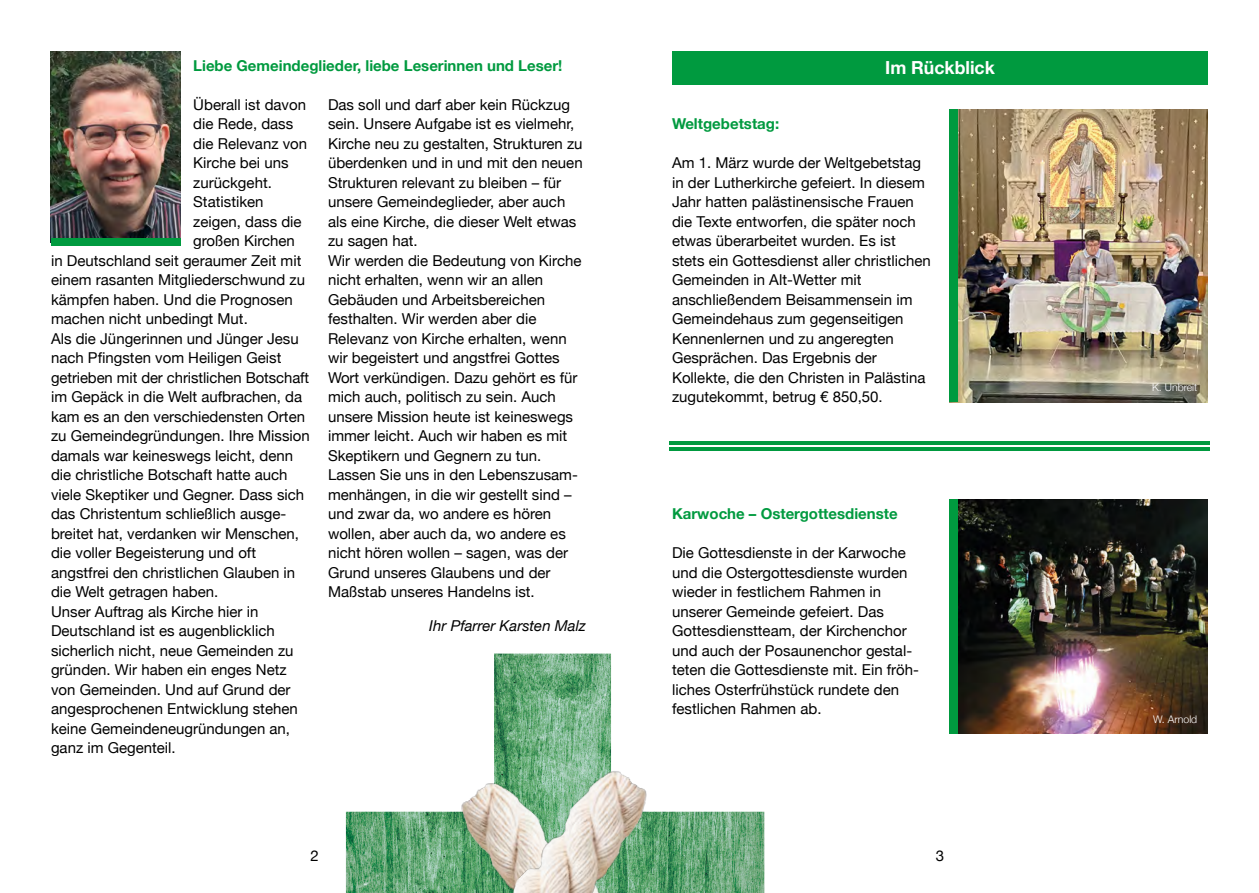
<style>
.page{position:relative;width:1259px;height:893px;background:#fff}
.page>*{position:absolute;margin:0;border:0;box-sizing:border-box;transform-origin:0 0}
.t1{font:700 18px "Helvetica Neue";color:#fff}
.t2{font:15px/19.5px "Helvetica Neue";color:#000}
.t3{font:700 15px "Helvetica Neue";color:#009a3f}
.t4{font:italic 15px "Helvetica Neue";color:#000}
.t5{font:300 10.5px "Helvetica Neue";color:#fff}
</style>
<div class="page">
<img style="left:51px;top:51px;width:129px;height:187px">
<div style="left:51px;top:238px;width:129px;height:8px;background:#009a3f"></div>
<img style="left:346px;top:654px;width:418px;height:239px">
<img style="left:423px;top:775px;width:234px;height:118px">
<img style="left:450px;top:755px;width:201px;height:138px">
<div style="left:672px;top:51px;width:536px;height:33px;background:#009a3f"></div>
<img style="left:958px;top:110px;width:250px;height:292px">
<div style="left:949px;top:110px;width:9px;height:292px;background:#009a3f"></div>
<hr style="left:669px;top:441px;width:541px;height:3px;background:#009a3f">
<hr style="left:669px;top:447px;width:541px;height:3px;background:#009a3f">
<img style="left:958px;top:500px;width:250px;height:234px">
<div style="left:949px;top:500px;width:9px;height:234px;background:#009a3f"></div>
<p class="t3" style="left:193px;top:53px;width:371px">Liebe Gemeindeglieder, liebe Leserinnen und Leser!</p>
<p class="t2" style="left:193px;top:95px;width:114px">Überall ist davon</p>
<p class="t2" style="left:193px;top:115px;width:102px">die Rede, dass</p>
<p class="t2" style="left:193px;top:134px;width:115px">die Relevanz von</p>
<p class="t2" style="left:193px;top:154px;width:97px">Kirche bei uns</p>
<p class="t2" style="left:193px;top:173px;width:80px">zurückgeht.</p>
<p class="t2" style="left:193px;top:193px;width:72px">Statistiken</p>
<p class="t2" style="left:193px;top:212px;width:110px">zeigen, dass die</p>
<p class="t2" style="left:193px;top:232px;width:103px">großen Kirchen</p>
<p class="t2" style="left:51px;top:251px;width:252px">in Deutschland seit geraumer Zeit mit</p>
<p class="t2" style="left:51px;top:271px;width:255px">einem rasanten Mitgliederschwund zu</p>
<p class="t2" style="left:51px;top:290px;width:243px">kämpfen haben. Und die Prognosen</p>
<p class="t2" style="left:51px;top:310px;width:198px">machen nicht unbedingt Mut.</p>
<p class="t2" style="left:51px;top:329px;width:249px">Als die Jüngerinnen und Jünger Jesu</p>
<p class="t2" style="left:51px;top:349px;width:232px">nach Pfingsten vom Heiligen Geist</p>
<p class="t2" style="left:51px;top:368px;width:260px">getrieben mit der christlichen Botschaft</p>
<p class="t2" style="left:51px;top:388px;width:253px">im Gepäck in die Welt aufbrachen, da</p>
<p class="t2" style="left:51px;top:407px;width:255px">kam es an den verschiedensten Orten</p>
<p class="t2" style="left:51px;top:427px;width:260px">zu Gemeindegründungen. Ihre Mission</p>
<p class="t2" style="left:51px;top:446px;width:243px">damals war keineswegs leicht, denn</p>
<p class="t2" style="left:51px;top:466px;width:238px">die christliche Botschaft hatte auch</p>
<p class="t2" style="left:51px;top:485px;width:255px">viele Skeptiker und Gegner. Dass sich</p>
<p class="t2" style="left:51px;top:505px;width:237px">das Christentum schließlich ausge-</p>
<p class="t2" style="left:51px;top:524px;width:249px">breitet hat, verdanken wir Menschen,</p>
<p class="t2" style="left:51px;top:544px;width:207px">die voller Begeisterung und oft</p>
<p class="t2" style="left:51px;top:563px;width:246px">angstfrei den christlichen Glauben in</p>
<p class="t2" style="left:51px;top:583px;width:169px">die Welt getragen haben.</p>
<p class="t2" style="left:51px;top:602px;width:209px">Unser Auftrag als Kirche hier in</p>
<p class="t2" style="left:51px;top:622px;width:225px">Deutschland ist es augenblicklich</p>
<p class="t2" style="left:51px;top:641px;width:244px">sicherlich nicht, neue Gemeinden zu</p>
<p class="t2" style="left:51px;top:661px;width:237px">gründen. Wir haben ein enges Netz</p>
<p class="t2" style="left:51px;top:680px;width:241px">von Gemeinden. Und auf Grund der</p>
<p class="t2" style="left:51px;top:700px;width:248px">angesprochenen Entwicklung stehen</p>
<p class="t2" style="left:51px;top:719px;width:240px">keine Gemeindeneugründungen an,</p>
<p class="t2" style="left:51px;top:739px;width:126px">ganz im Gegenteil.</p>
<p class="t2" style="left:328px;top:95px;width:256px">Das soll und darf aber kein Rückzug sein. Unsere Aufgabe ist es vielmehr, Kirche neu zu gestalten, Strukturen zu überdenken und in und mit den neuen Strukturen relevant zu bleiben – für unsere Gemeindeglieder, aber auch als eine Kirche, die dieser Welt etwas zu sagen hat.<br>Wir werden die Bedeutung von Kirche nicht erhalten, wenn wir an allen Gebäuden und Arbeitsbereichen festhalten. Wir werden aber die Relevanz von Kirche erhalten, wenn wir begeistert und angstfrei Gottes Wort verkündigen. Dazu gehört es für mich auch, politisch zu sein. Auch unsere Mission heute ist keineswegs immer leicht. Auch wir haben es mit Skeptikern und Gegnern zu tun.<br>Lassen Sie uns in den Lebenszusam&shy;menhängen, in die wir gestellt sind – und zwar da, wo andere es hören wollen, aber auch da, wo andere es nicht hören wollen – sagen, was der Grund unseres Glaubens und der Maßstab unseres Handelns ist.</p>
<p class="t4" style="left:429px;top:615px;width:158px">Ihr Pfarrer Karsten Malz</p>
<p class="t1" style="left:885px;top:54px;width:111px">Im Rückblick</p>
<p class="t3" style="left:672px;top:112px;width:109px">Weltgebetstag:</p>
<p class="t2" style="left:672px;top:154px;width:260px">Am 1. März wurde der Weltgebetstag in der Lutherkirche gefeiert. In diesem Jahr hatten palästinensische Frauen die Texte entworfen, die später noch etwas überarbeitet wurden. Es ist stets ein Gottesdienst aller christlichen Gemeinden in Alt-Wetter mit anschließendem Beisammensein im Gemeindehaus zum gegenseitigen Kennenlernen und zu angeregten Gesprächen. Das Ergebnis der Kollekte, die den Christen in Palästina zugutekommt, betrug € 850,50.</p>
<p class="t3" style="left:672px;top:502px;width:227px">Karwoche – Ostergottesdienste</p>
<p class="t2" style="left:672px;top:544px;width:249px">Die Gottesdienste in der Karwoche und die Ostergottesdienste wurden wieder in festlichem Rahmen in unserer Gemeinde gefeiert. Das Gottesdienstteam, der Kirchenchor und auch der Posaunenchor gestal&shy;teten die Gottesdienste mit. Ein fröh&shy;liches Osterfrühstück rundete den festlichen Rahmen ab.</p>
<p class="t2" style="left:310px;top:846px;width:10px">2</p>
<p class="t2" style="left:936px;top:846px;width:10px">3</p>
<p class="t5" style="left:1152px;top:379px;width:47px">K. Unbreit</p>
<p class="t5" style="left:1153px;top:711px;width:46px">W. Arnold</p>
</div>
